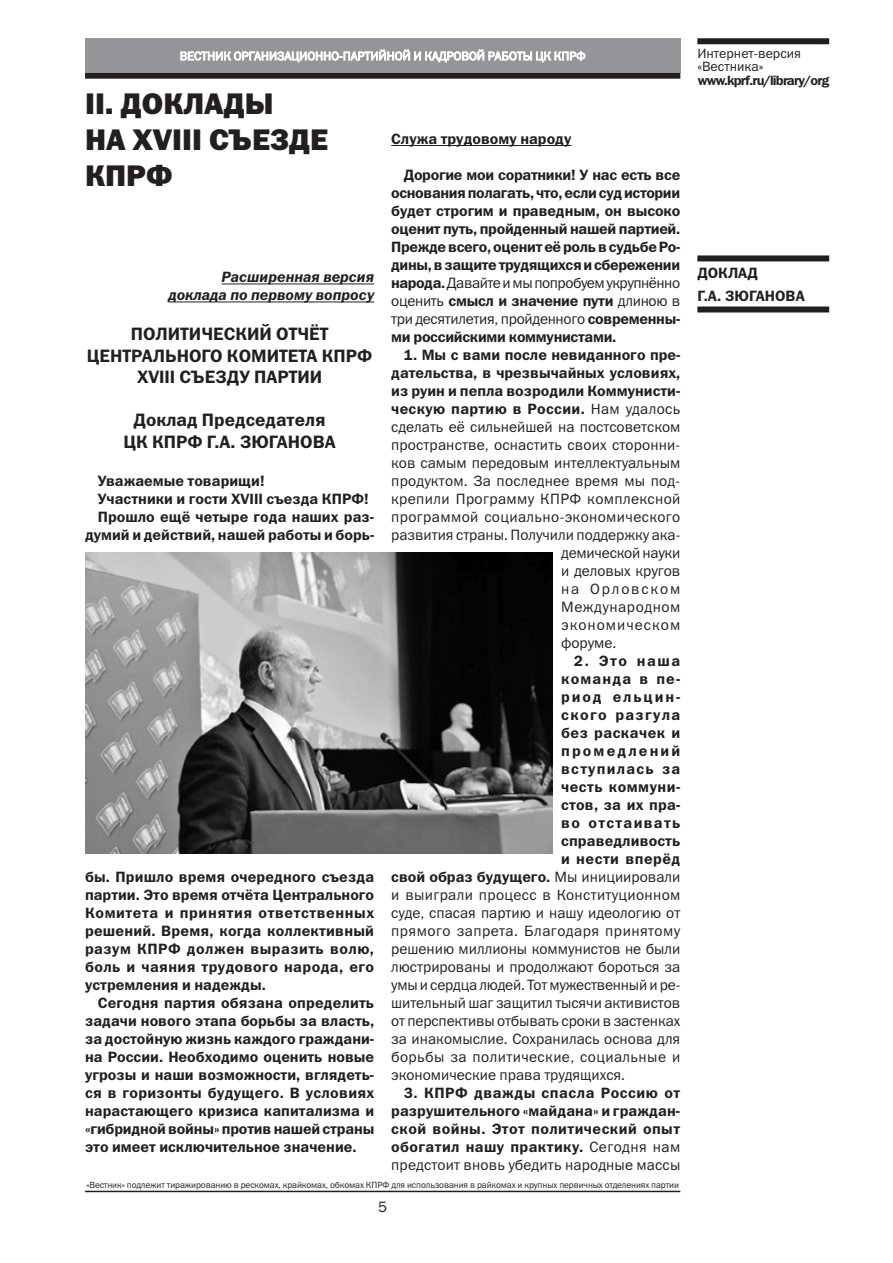
<style>
.page{position:relative;width:893px;height:1263px;background:#fff}
.page>*{position:absolute;margin:0;border:0;box-sizing:border-box;transform-origin:0 0}
.t1{font:30px/36px "Franklin Gothic Heavy C";color:#231f20}
.t2{font:18px/21.6px "Franklin Gothic Demi C";color:#231f20;text-align:center}
.t3{font:15px/18px "Franklin Gothic Demi C";color:#231f20;text-align:justify}
.t4{font:15px/18px "Franklin Gothic Book C";letter-spacing:.01em;color:#231f20;text-align:justify}
.t5{font:15px/18px "Franklin Gothic Demi C";letter-spacing:.075em;color:#231f20;text-align:right}
.t6{font:15px "Franklin Gothic Demi C";letter-spacing:-.02em;color:#231f20}
.t7{font:italic 15px/18px "Franklin Gothic Demi C";color:#231f20;text-align:right}
.t8{font:15px "Franklin Gothic Book C";letter-spacing:-.02em;color:#231f20}
.t9{font:15px "Franklin Gothic Book C";letter-spacing:-.03em;color:#231f20}
.t10{font:15px "Franklin Gothic Book C";letter-spacing:-.015em;color:#231f20}
.t11{font:15px "Franklin Gothic Book C";letter-spacing:.035em;color:#231f20}
.t12{font:15px "Franklin Gothic Book C";letter-spacing:.065em;color:#231f20}
.t13{font:15px "Franklin Gothic Book C";letter-spacing:.12em;color:#231f20}
.t14{font:13.5px/13.5px "Franklin Gothic Book C";color:#231f20}
.t15{font:13.5px "Franklin Gothic Demi C";letter-spacing:-.06em;color:#231f20}
.t16{font:9px "Franklin Gothic Book C";letter-spacing:-.01em;color:#231f20}
.s1{font-family:"Franklin Gothic Demi C"}
.s2{font-family:"Franklin Gothic Book C"}
</style>
<div class="page">
<div style="left:697px;top:38px;width:132px;height:6px;background:#231f20"></div>
<div style="left:86px;top:73px;width:594px;height:5px;background:#231f20"></div>
<div style="left:85px;top:72px;width:595px;height:7px;border:2px solid #231f20"></div>
<hr style="left:85px;top:1191px;width:595px;height:1px;background:#231f20">
<div style="left:85px;top:38px;width:595px;height:34px;background:#939598"></div>
<svg style="left:180px;top:49px;width:406px;height:14px"></svg>
<hr style="left:222px;top:284px;width:152px;height:1px;background:#231f20">
<hr style="left:168px;top:302px;width:206px;height:1px;background:#231f20">
<hr style="left:391px;top:145px;width:180px;height:1px;background:#231f20">
<img style="left:85px;top:553px;width:468px;height:301px">
<div style="left:697px;top:255px;width:132px;height:6px;background:#231f20"></div>
<div style="left:697px;top:306px;width:132px;height:6px;background:#231f20"></div>
<h1 class="t1" style="left:85px;top:85px;width:187px">II. Доклады<br>на XVIII съезде<br>КПРФ</h1>
<p class="t7" style="left:168px;top:268px;width:207px">Расширенная версия доклада по первому вопросу</p>
<p class="t2" style="left:131px;top:323px;width:25px">Полити</p>
<p class="t2" style="left:201px;top:323px;width:25px">ческий</p>
<p class="t2" style="left:276px;top:323px;width:53px">отчёт</p>
<p class="t2" style="left:87px;top:344px;width:25px">Центрального</p>
<p class="t2" style="left:227px;top:344px;width:25px">Комитета</p>
<p class="t2" style="left:322px;top:344px;width:52px">КПРФ</p>
<p class="t2" style="left:137px;top:366px;width:80px">XVIII съезду</p>
<p class="t2" style="left:254px;top:366px;width:12px">партии</p>
<p class="t2" style="left:123px;top:409px;width:214px">Доклад Председателя<br>ЦК КПРФ Г.А. ЗЮГАНОВА</p>
<p class="t3" style="left:98px;top:472px;width:168px">Уважаемые товарищи!</p>
<p class="t3" style="left:98px;top:490px;width:272px">Участники и гости XVIII съезда КПРФ!</p>
<p class="t3" style="left:98px;top:508px;width:278px">Прошло ещё четыре года наших раз-</p>
<p class="t3" style="left:85px;top:526px;width:291px">думий и действий, нашей работы и борь-</p>
<p class="t3" style="left:85px;top:868px;width:291px">бы. Пришло время очередного съезда партии. Это время отчёта Центрального Комитета и принятия ответственных решений. Время, когда коллективный разум КПРФ должен выразить волю, боль и чаяния трудового народа, его устремления и надежды.</p>
<p class="t3" style="left:85px;top:994px;width:291px;text-indent:13px">Сегодня партия обязана определить задачи нового этапа борьбы за власть, за достойную жизнь каждого граждани&shy;на России. Необходимо оценить новые угрозы и наши возможности, вглядеть&shy;ся в горизонты будущего. В условиях нарастающего кризиса капитализма и «гибридной войны» против нашей страны это имеет исключительное значение.</p>
<p class="t3" style="left:391px;top:130px;width:182px">Служа трудовому народу</p>
<p class="t3" style="left:391px;top:166px;width:291px;text-indent:13px">Дорогие мои соратники! У нас есть все основания полагать, что, если суд истории будет строгим и праведным, он высоко оценит путь, пройденный нашей партией.<br>Прежде всего, оценит её роль в судьбе Ро&shy;дины, в защите трудящихся и сбережении</p>
<p class="t9" style="left:391px;top:275px;width:290px"><span class="s1">народа.</span> Давайте и мы попробуем укрупнённо</p>
<p class="t6" style="left:391px;top:292px;width:291px"><span class="s2">оценить</span> смысл и значение пути <span class="s2">длиною в</span></p>
<p class="t8" style="left:391px;top:311px;width:291px">три десятилетия, пройденного <span class="s1">современны-</span></p>
<p class="t6" style="left:391px;top:328px;width:227px">ми российскими коммунистами.</p>
<p class="t3" style="left:391px;top:346px;width:291px;text-indent:13px">1. Мы с вами после невиданного пре&shy;дательства, в чрезвычайных условиях, из руин и пепла возродили Коммунисти&shy;ческую партию в России. <span class="s2">Нам удалось</span></p>
<p class="t4" style="left:391px;top:418px;width:291px">сделать её сильнейшей на постсоветском</p>
<p class="t4" style="left:391px;top:436px;width:291px">пространстве, оснастить своих сторонни-</p>
<p class="t4" style="left:391px;top:454px;width:291px">ков самым передовым интеллектуальным</p>
<p class="t4" style="left:391px;top:472px;width:290px">продуктом. За последнее время мы под-</p>
<p class="t4" style="left:391px;top:490px;width:291px">крепили Программу КПРФ комплексной</p>
<p class="t4" style="left:391px;top:508px;width:291px">программой социально-экономического</p>
<p class="t4" style="left:391px;top:526px;width:291px">развития страны. Получили поддержку ака-</p>
<p class="t10" style="left:561px;top:545px;width:121px">демической науки</p>
<p class="t4" style="left:561px;top:562px;width:121px">и деловых кругов</p>
<p class="t13" style="left:561px;top:581px;width:121px">на Орловском</p>
<p class="t11" style="left:561px;top:599px;width:121px">Международном</p>
<p class="t12" style="left:561px;top:617px;width:121px">экономическом</p>
<p class="t4" style="left:561px;top:634px;width:57px">форуме.</p>
<p class="t5" style="left:391px;top:652px;width:291px">2. Это наша<br>команда в пе-<br>риод ельцин-<br>ского разгула<br>без раскачек и<br>промедлений<br>вступилась за<br>честь коммуни-<br>стов, за их пра-<br>во отстаивать<br>справедливость<br>и нести вперёд<br>свой образ будущего. <span class="s2">Мы инициировали</span></p>
<p class="t4" style="left:391px;top:886px;width:291px">и выиграли процесс в Конституционном суде, спасая партию и нашу идеологию от прямого запрета. Благодаря принятому решению миллионы коммунистов не были люстрированы и продолжают бороться за умы и сердца людей. Тот мужественный и ре&shy;шительный шаг защитил тысячи активистов от перспективы отбывать сроки в застенках за инакомыслие. Сохранилась основа для борьбы за политические, социальные и экономические права трудящихся.</p>
<p class="t3" style="left:391px;top:1084px;width:291px;text-indent:13px">3. КПРФ дважды спасла Россию от разрушительного «майдана» и граждан&shy;ской войны. Этот политический опыт обогатил нашу практику. <span class="s2">Сегодня нам</span></p>
<p class="t4" style="left:391px;top:1156px;width:291px">предстоит вновь убедить народные массы</p>
<p class="t16" style="left:86px;top:1180px;width:594px">«Вестник» подлежит тиражированию в рескомах, крайкомах, обкомах КПРФ для использования в райкомах и крупных первичных отделениях партии</p>
<p class="t4" style="left:378px;top:1198px;width:10px">5</p>
<p class="t14" style="left:697px;top:46px;width:105px">Интернет-версия «Вестника»</p>
<p class="t15" style="left:698px;top:73px;width:133px">www.kprf.ru/library/org</p>
<p class="t3" style="left:697px;top:261px;width:109px;line-height:22.5px">Доклад<br>Г.А. ЗЮГАНОВА</p>
</div>
